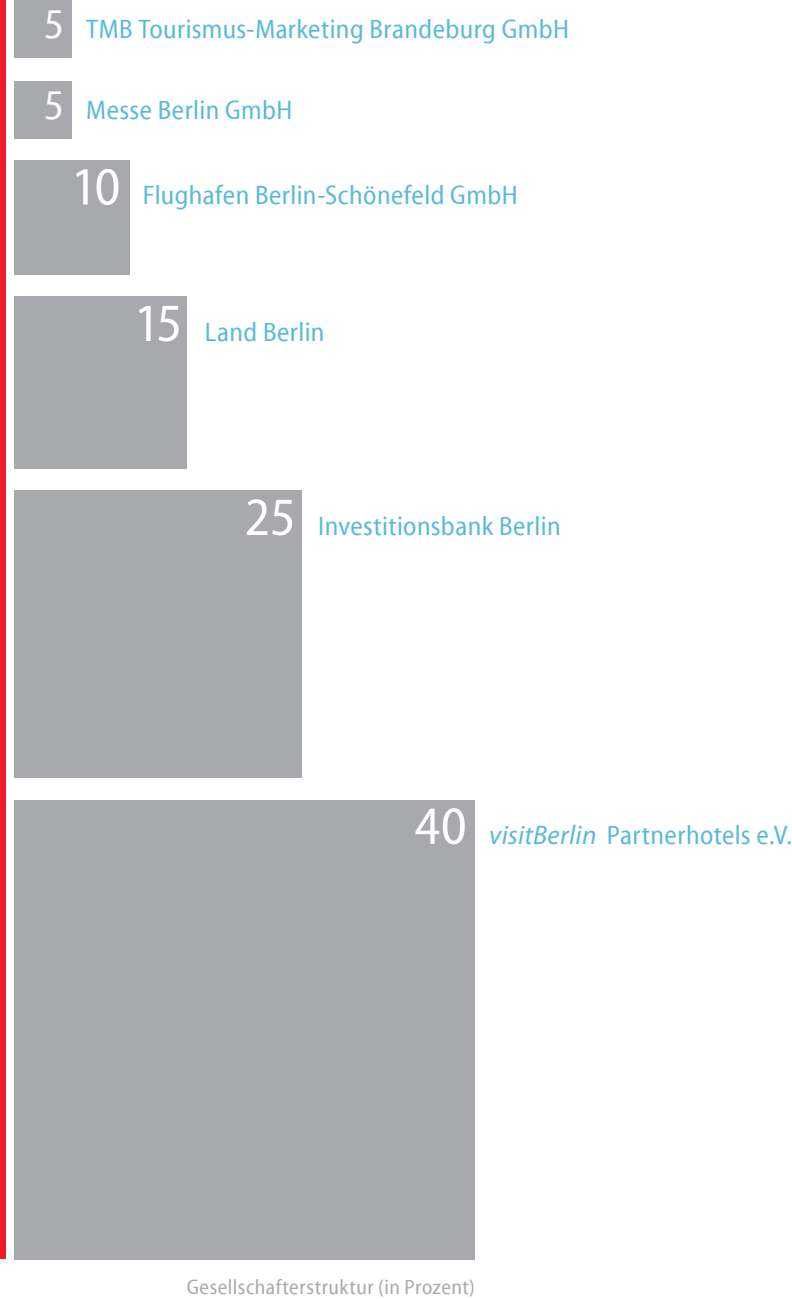
<style>
.page{position:relative;width:792px;height:1299px;background:#fff}
.page>*{position:absolute;margin:0;border:0;box-sizing:border-box;transform-origin:0 0}
.t1{font:54px "BP Myriad Reg Normal";letter-spacing:-.02em;color:#fff}
.t2{font:42px "BP Myriad Reg Normal";color:#fff}
.t3{font:27px "BP Myriad Reg Normal";letter-spacing:.015em;color:#5ab9da}
.t4{font:21px "BP Myriad Reg Normal";letter-spacing:.025em;color:#a8a9ad}
.s1{font-family:"Myriad Pro";font-style:italic}
</style>
<div class="page">
<div style="left:0;top:0;width:6px;height:1259px;background:#ee1b2d"></div>
<div style="left:14px;top:0;width:58px;height:57px;background:#a8a9ad"></div>
<div style="left:14px;top:81px;width:58px;height:58px;background:#a8a9ad"></div>
<div style="left:14px;top:160px;width:115px;height:115px;background:#a8a9ad"></div>
<div style="left:14px;top:296px;width:173px;height:173px;background:#a8a9ad"></div>
<div style="left:14px;top:490px;width:288px;height:288px;background:#a8a9ad"></div>
<div style="left:14px;top:800px;width:460px;height:459px;background:#a8a9ad"></div>
<h2 class="t2" style="left:44px;top:3px;width:21px">5</h2>
<h2 class="t2" style="left:44px;top:84px;width:21px">5</h2>
<p class="t3" style="left:86px;top:16px;width:484px">TMB Tourismus-Marketing Brandeburg GmbH</p>
<p class="t3" style="left:86px;top:97px;width:207px">Messe Berlin GmbH</p>
<h1 class="t1" style="left:71px;top:160px;width:50px">10</h1>
<p class="t3" style="left:143px;top:182px;width:376px">Flughafen Berlin-Schönefeld GmbH</p>
<h1 class="t1" style="left:134px;top:296px;width:49px">15</h1>
<p class="t3" style="left:204px;top:318px;width:121px">Land Berlin</p>
<h1 class="t1" style="left:244px;top:490px;width:52px">25</h1>
<p class="t3" style="left:318px;top:512px;width:244px">Investitionsbank Berlin</p>
<h1 class="t1" style="left:414px;top:799px;width:53px">40</h1>
<p class="t3" style="left:489px;top:821px;width:304px"><span class="s1">visitBerlin</span> Partnerhotels e.V.</p>
<p class="t4" style="left:187px;top:1276px;width:289px">Gesellschafterstruktur (in Prozent)</p>
</div>
